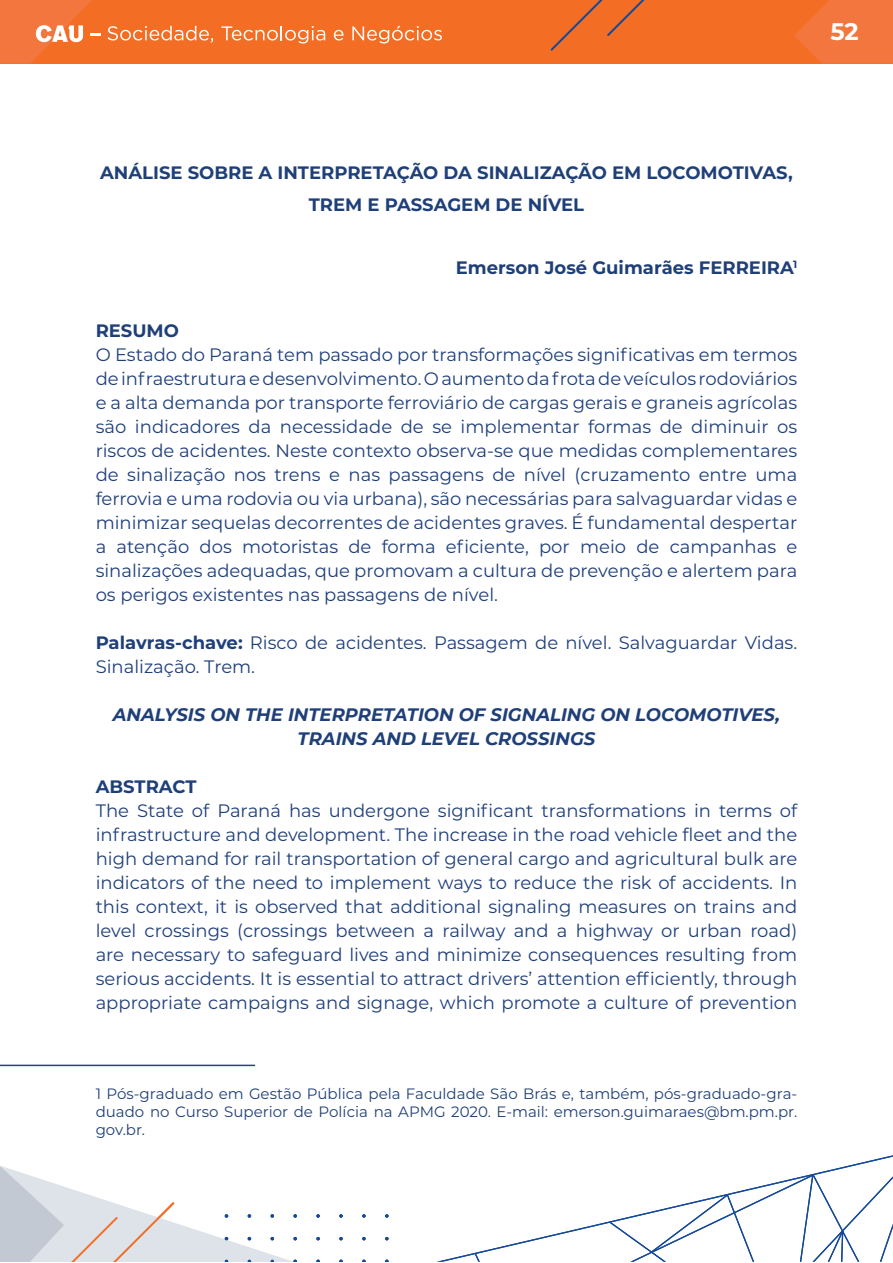
<style>
.page{position:relative;width:893px;height:1263px;background:#fff}
.page>*{position:absolute;margin:0;border:0;box-sizing:border-box;transform-origin:0 0}
.t1{font:700 24px "Montserrat";color:#fff}
.t2{font:18px/24px "Montserrat";color:#1f3f79;text-align:justify}
.t3{font:700 18px/31.5px "Montserrat";color:#1f3f79;text-align:center}
.t4{font:italic 700 18px/24px "Montserrat";color:#1f3f79;text-align:center}
.t5{font:15px/18px "Montserrat";color:#1f3f79;text-align:justify}
.s1{font-weight:700}
</style>
<div class="page">
<div style="left:0;top:0;width:893px;height:64px;background:#f36e24"></div>
<svg style="left:550px;top:0;width:95px;height:51px"></svg>
<svg style="left:437px;top:1155px;width:456px;height:107px"></svg>
<svg style="left:475px;top:1253px;width:5px;height:9px"></svg>
<svg style="left:316px;top:1214px;width:4px;height:4px"></svg>
<svg style="left:339px;top:1214px;width:4px;height:4px"></svg>
<svg style="left:362px;top:1214px;width:4px;height:4px"></svg>
<svg style="left:385px;top:1214px;width:4px;height:4px"></svg>
<svg style="left:316px;top:1237px;width:4px;height:3px"></svg>
<svg style="left:339px;top:1237px;width:4px;height:3px"></svg>
<svg style="left:362px;top:1237px;width:4px;height:3px"></svg>
<svg style="left:385px;top:1237px;width:4px;height:3px"></svg>
<svg style="left:0;top:1166px;width:297px;height:96px"></svg>
<svg style="left:108px;top:26px;width:105px;height:17px"></svg>
<svg style="left:221px;top:26px;width:104px;height:18px"></svg>
<svg style="left:334px;top:30px;width:9px;height:11px"></svg>
<svg style="left:352px;top:26px;width:90px;height:18px"></svg>
<svg style="left:0;top:0;width:100px;height:64px"></svg>
<svg style="left:794px;top:0;width:99px;height:64px"></svg>
<svg style="left:610px;top:1166px;width:283px;height:96px"></svg>
<hr style="left:0;top:1065px;width:255px;height:1px;background:#134996">
<h1 class="t1" style="left:830px;top:14px;width:30px">52</h1>
<p class="t3" style="left:100px;top:156px;width:694px">ANÁLISE SOBRE A INTERPRETAÇÃO DA SINALIZAÇÃO EM LOCOMOTIVAS,<br>TREM E PASSAGEM DE NÍVEL</p>
<p class="t3" style="left:456px;top:250px;width:343px">Emerson José Guimarães FERREIRA<sup>1</sup></p>
<p class="t3" style="left:96px;top:313px;width:85px">RESUMO</p>
<p class="t2" style="left:96px;top:341px;width:703px">O Estado do Paraná tem passado por transformações significativas em termos de infraestrutura e desenvolvimento. O aumento da frota de veículos rodoviários e a alta demanda por transporte ferroviário de cargas gerais e graneis agrícolas são indicadores da necessidade de se implementar formas de diminuir os riscos de acidentes. Neste contexto observa-se que medidas complementares de sinalização nos trens e nas passagens de nível (cruzamento entre uma ferrovia e uma rodovia ou via urbana), são necessárias para salvaguardar vidas e minimizar sequelas decorrentes de acidentes graves. É fundamental despertar a atenção dos motoristas de forma eficiente, por meio de campanhas e sinalizações adequadas, que promovam a cultura de prevenção e alertem para os perigos existentes nas passagens de nível.</p>
<p class="t2" style="left:96px;top:629px;width:703px"><span class="s1">Palavras-chave:</span> Risco de acidentes. Passagem de nível. Salvaguardar Vidas.<br>Sinalização. Trem.</p>
<p class="t4" style="left:113px;top:701px;width:669px">ANALYSIS ON THE INTERPRETATION OF SIGNALING ON LOCOMOTIVES,<br>TRAINS AND LEVEL CROSSINGS</p>
<p class="t3" style="left:96px;top:769px;width:103px">ABSTRACT</p>
<p class="t2" style="left:96px;top:797px;width:703px">The State of Paraná has undergone significant transformations in terms of infrastructure and development. The increase in the road vehicle fleet and the high demand for rail transportation of general cargo and agricultural bulk are indicators of the need to implement ways to reduce the risk of accidents. In this context, it is observed that additional signaling measures on trains and level crossings (crossings between a railway and a highway or urban road) are necessary to safeguard lives and minimize consequences resulting from serious accidents. It is essential to attract drivers’ attention efficiently, through appropriate campaigns and signage, which promote a culture of prevention</p>
<p class="t5" style="left:96px;top:1084px;width:703px">1 Pós-graduado em Gestão Pública pela Faculdade São Brás e, também, pós-graduado-gra&shy;duado no Curso Superior de Polícia na APMG 2020. E-mail: emerson.guimaraes@bm.pm.pr. gov.br.</p>
</div>
